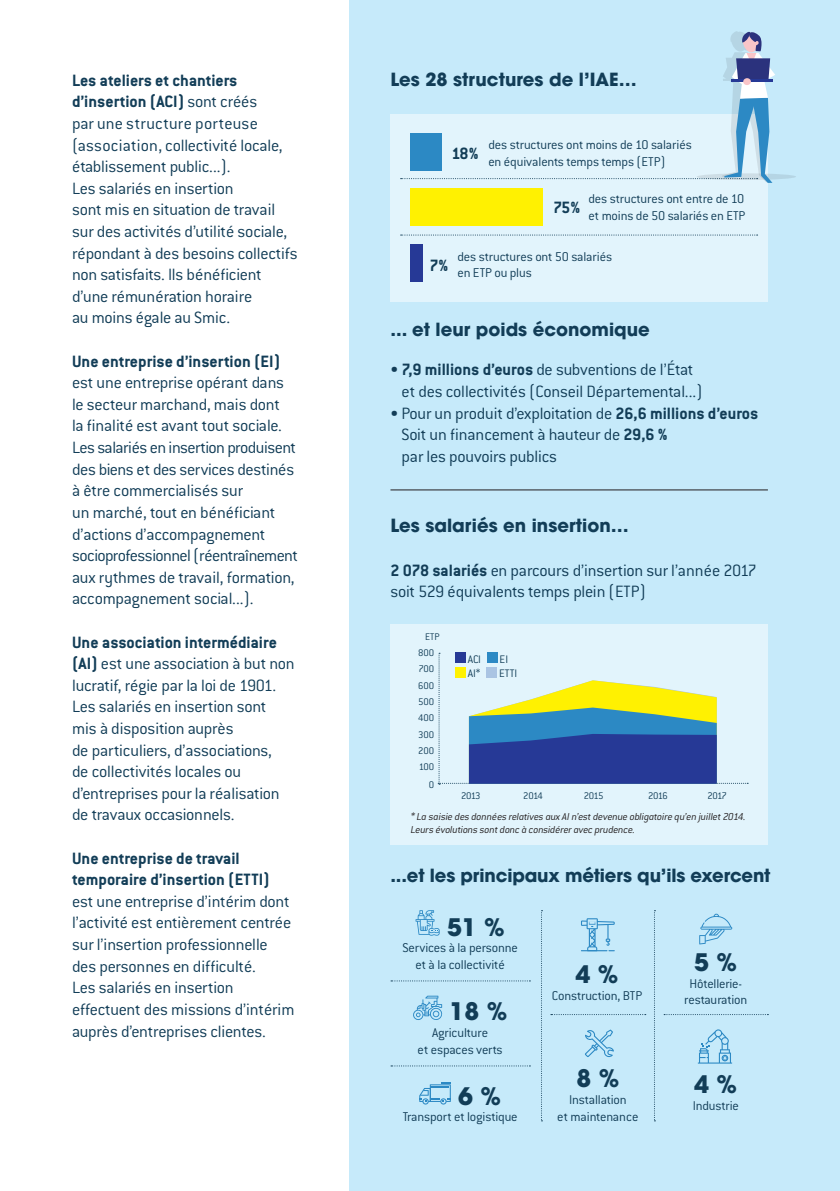
<style>
.page{position:relative;width:840px;height:1191px;background:#fff}
.page>*{position:absolute;margin:0;border:0;box-sizing:border-box;transform-origin:0 0}
.t1{font:700 24px "Avant Garde";color:#123d57}
.t2{font:300 18px/21.6px "Conduit ITC";letter-spacing:-.015em;color:#123d57}
.t3{font:700 18px/21.6px "Conduit ITC";color:#123d57}
.t4{font:700 18px "Avant Garde";color:#123d57}
.t5{font:300 14px "Conduit ITC";letter-spacing:-.015em;color:#123d57}
.t6{font:300 12px "Conduit ITC";color:#123d57}
.t7{font:italic 300 11px "Conduit ITC";letter-spacing:-.015em;color:#231f20}
.t8{font:300 10.6px "Conduit ITC";letter-spacing:-.03em;color:#123d57}
.s1{font-weight:300}
.s2{font-weight:700}
</style>
<div class="page">
<div style="left:349px;top:0;width:490px;height:1191px;background:#c6eafa"></div>
<div style="left:390px;top:624px;width:377px;height:220px;background:#e2f4fc"></div>
<div style="left:390px;top:115px;width:377px;height:187px;background:#e2f4fc"></div>
<hr style="left:390px;top:489px;width:377px;height:1px;background:#231f20">
<svg style="left:581px;top:918px;width:33px;height:33px"></svg>
<svg style="left:585px;top:1029px;width:28px;height:28px"></svg>
<svg style="left:699px;top:913px;width:32px;height:31px"></svg>
<svg style="left:698px;top:1029px;width:33px;height:34px"></svg>
<svg style="left:400px;top:234px;width:357px;height:1px"></svg>
<svg style="left:415px;top:910px;width:24px;height:25px"></svg>
<svg style="left:413px;top:995px;width:29px;height:25px"></svg>
<svg style="left:419px;top:1082px;width:31px;height:22px"></svg>
<svg style="left:391px;top:1065px;width:139px;height:1px"></svg>
<svg style="left:391px;top:980px;width:139px;height:1px"></svg>
<svg style="left:663px;top:1014px;width:105px;height:1px"></svg>
<svg style="left:541px;top:910px;width:1px;height:211px"></svg>
<svg style="left:654px;top:910px;width:1px;height:211px"></svg>
<svg style="left:550px;top:1014px;width:95px;height:1px"></svg>
<div style="left:696px;top:173px;width:99px;height:7px;background:#b5d5e4;border-radius:50%"></div>
<svg style="left:400px;top:31px;width:374px;height:152px"></svg>
<svg style="left:742px;top:78px;width:8px;height:7px"></svg>
<div style="left:410px;top:244px;width:12px;height:38px;background:#263996"></div>
<div style="left:410px;top:188px;width:132px;height:38px;background:#fff101"></div>
<div style="left:410px;top:133px;width:31px;height:38px;background:#2c89c4"></div>
<svg style="left:438px;top:653px;width:309px;height:131px"></svg>
<p class="t3" style="left:72px;top:69px;width:167px">Les ateliers et chantiers</p>
<p class="t3" style="left:72px;top:91px;width:187px">d’insertion (ACI) <span class="s1">sont créés</span></p>
<p class="t2" style="left:72px;top:113px;width:212px">par une structure porteuse (association, collectivité locale, établissement public...).</p>
<p class="t2" style="left:72px;top:177px;width:163px">Les salariés en insertion</p>
<p class="t2" style="left:72px;top:199px;width:204px">sont mis en situation de travail</p>
<p class="t2" style="left:72px;top:221px;width:227px">sur des activités d’utilité sociale, répondant à des besoins collectifs non satisfaits. Ils bénéficient</p>
<p class="t2" style="left:72px;top:285px;width:182px">d’une rémunération horaire</p>
<p class="t2" style="left:72px;top:307px;width:159px">au moins égale au Smic.</p>
<p class="t3" style="left:72px;top:350px;width:209px">Une entreprise d’insertion (EI)</p>
<p class="t2" style="left:72px;top:372px;width:213px">est une entreprise opérant dans le secteur marchand, mais dont</p>
<p class="t2" style="left:72px;top:415px;width:225px">la finalité est avant tout sociale.<br>Les salariés en insertion produisent des biens et des services destinés à être commercialisés sur</p>
<p class="t2" style="left:72px;top:501px;width:205px">un marché, tout en bénéficiant d’actions d’accompagnement</p>
<p class="t2" style="left:72px;top:545px;width:227px">socioprofessionnel (réentraînement aux rythmes de travail, formation, accompagnement social...).</p>
<p class="t3" style="left:72px;top:631px;width:224px">Une association intermédiaire (AI) <span class="s1">est une association à but non</span></p>
<p class="t2" style="left:72px;top:674px;width:206px">lucratif, régie par la loi de 1901.<br>Les salariés en insertion sont</p>
<p class="t2" style="left:72px;top:717px;width:163px">mis à disposition auprès</p>
<p class="t2" style="left:72px;top:739px;width:201px">de particuliers, d’associations,</p>
<p class="t2" style="left:72px;top:761px;width:170px">de collectivités locales ou</p>
<p class="t2" style="left:72px;top:782px;width:209px">d’entreprises pour la réalisation de travaux occasionnels.</p>
<p class="t3" style="left:72px;top:847px;width:169px">Une entreprise de travail</p>
<p class="t3" style="left:72px;top:868px;width:199px">temporaire d’insertion (ETTI)</p>
<p class="t2" style="left:72px;top:890px;width:221px;text-align:justify">est une entreprise d’intérim dont l’activité est entièrement centrée sur l’insertion professionnelle</p>
<p class="t2" style="left:72px;top:955px;width:185px">des personnes en difficulté.</p>
<p class="t2" style="left:72px;top:977px;width:163px">Les salariés en insertion</p>
<p class="t2" style="left:72px;top:998px;width:224px">effectuent des missions d’intérim</p>
<p class="t2" style="left:72px;top:1020px;width:195px">auprès d’entreprises clientes.</p>
<p class="t4" style="left:390px;top:68px;width:247px">Les 28 structures de l’IAE…</p>
<p class="t5" style="left:488px;top:137px;width:205px">des structures ont moins de 10 salariés</p>
<p class="t5" style="left:488px;top:153px;width:179px">en équivalents temps temps (ETP)</p>
<p class="t5" style="left:588px;top:191px;width:157px">des structures ont entre de 10</p>
<p class="t5" style="left:588px;top:208px;width:158px">et moins de 50 salariés en ETP</p>
<p class="t5" style="left:457px;top:249px;width:156px">des structures ont 50 salariés</p>
<p class="t5" style="left:457px;top:265px;width:76px">en ETP ou plus</p>
<p class="t3" style="left:451px;top:142px;width:29px">18%</p>
<p class="t3" style="left:552px;top:196px;width:29px">75%</p>
<p class="t3" style="left:429px;top:254px;width:20px">7%</p>
<p class="t4" style="left:390px;top:317px;width:261px">... et leur poids économique</p>
<p class="t2" style="left:401px;top:359px;width:302px;text-indent:-11px">• <span class="s2">7,9 millions d’euros</span> de subventions de l’État et des collectivités (Conseil Départemental...)</p>
<p class="t2" style="left:401px;top:402px;width:358px;text-indent:-11px">• Pour un produit d’exploitation de <span class="s2">26,6 millions d’euros<br></span>Soit un financement à hauteur de <span class="s2">29,6 %<br></span>par les pouvoirs publics</p>
<p class="t4" style="left:390px;top:514px;width:240px">Les salariés en insertion…</p>
<p class="t2" style="left:390px;top:559px;width:367px"><span class="s2">2 078 salariés</span> en parcours d’insertion sur l’année 2017</p>
<p class="t2" style="left:390px;top:581px;width:257px">soit 529 équivalents temps plein (ETP)</p>
<p class="t8" style="left:425px;top:631px;width:16px">ETP</p>
<p class="t8" style="left:418px;top:647px;width:18px">800</p>
<p class="t8" style="left:418px;top:662px;width:17px">700</p>
<p class="t8" style="left:418px;top:696px;width:17px">500</p>
<p class="t8" style="left:418px;top:680px;width:17px">600</p>
<p class="t8" style="left:418px;top:712px;width:18px">400</p>
<p class="t8" style="left:418px;top:729px;width:18px">300</p>
<p class="t8" style="left:418px;top:745px;width:17px">200</p>
<p class="t8" style="left:418px;top:761px;width:17px">100</p>
<p class="t8" style="left:428px;top:779px;width:7px">0</p>
<p class="t6" style="left:467px;top:653px;width:15px">ACI</p>
<p class="t6" style="left:499px;top:653px;width:10px">EI</p>
<p class="t6" style="left:467px;top:667px;width:14px">AI*</p>
<p class="t6" style="left:499px;top:667px;width:20px">ETTI</p>
<p class="t8" style="left:461px;top:789px;width:21px">2013</p>
<p class="t8" style="left:523px;top:789px;width:21px">2014</p>
<p class="t8" style="left:583px;top:789px;width:21px">2015</p>
<p class="t8" style="left:647px;top:789px;width:21px">2016</p>
<p class="t8" style="left:707px;top:789px;width:21px">2017</p>
<p class="t7" style="left:410px;top:810px;width:336px">* La saisie des données relatives aux AI n’est devenue obligatoire qu’en juillet 2014.</p>
<p class="t7" style="left:410px;top:823px;width:226px">Leurs évolutions sont donc à considérer avec prudence.</p>
<p class="t4" style="left:390px;top:864px;width:381px">...et les principaux métiers qu’ils exercent</p>
<p class="t1" style="left:447px;top:911px;width:59px">51 %</p>
<p class="t5" style="left:402px;top:940px;width:117px">Services à la personne</p>
<p class="t5" style="left:415px;top:957px;width:91px">et à la collectivité</p>
<p class="t1" style="left:449px;top:995px;width:59px">18 %</p>
<p class="t5" style="left:432px;top:1024px;width:57px">Agriculture</p>
<p class="t5" style="left:417px;top:1041px;width:87px">et espaces verts</p>
<p class="t1" style="left:458px;top:1080px;width:44px">6 %</p>
<p class="t5" style="left:402px;top:1109px;width:116px">Transport et logistique</p>
<p class="t1" style="left:575px;top:958px;width:44px">4 %</p>
<p class="t5" style="left:551px;top:987px;width:92px">Construction, BTP</p>
<p class="t1" style="left:576px;top:1062px;width:44px">8 %</p>
<p class="t5" style="left:568px;top:1092px;width:59px">Installation</p>
<p class="t5" style="left:557px;top:1108px;width:83px">et maintenance</p>
<p class="t1" style="left:694px;top:946px;width:44px">5 %</p>
<p class="t5" style="left:689px;top:975px;width:54px">Hôtellerie-</p>
<p class="t5" style="left:684px;top:992px;width:64px">restauration</p>
<p class="t1" style="left:694px;top:1068px;width:44px">4 %</p>
<p class="t5" style="left:692px;top:1097px;width:48px">Industrie</p>
</div>
